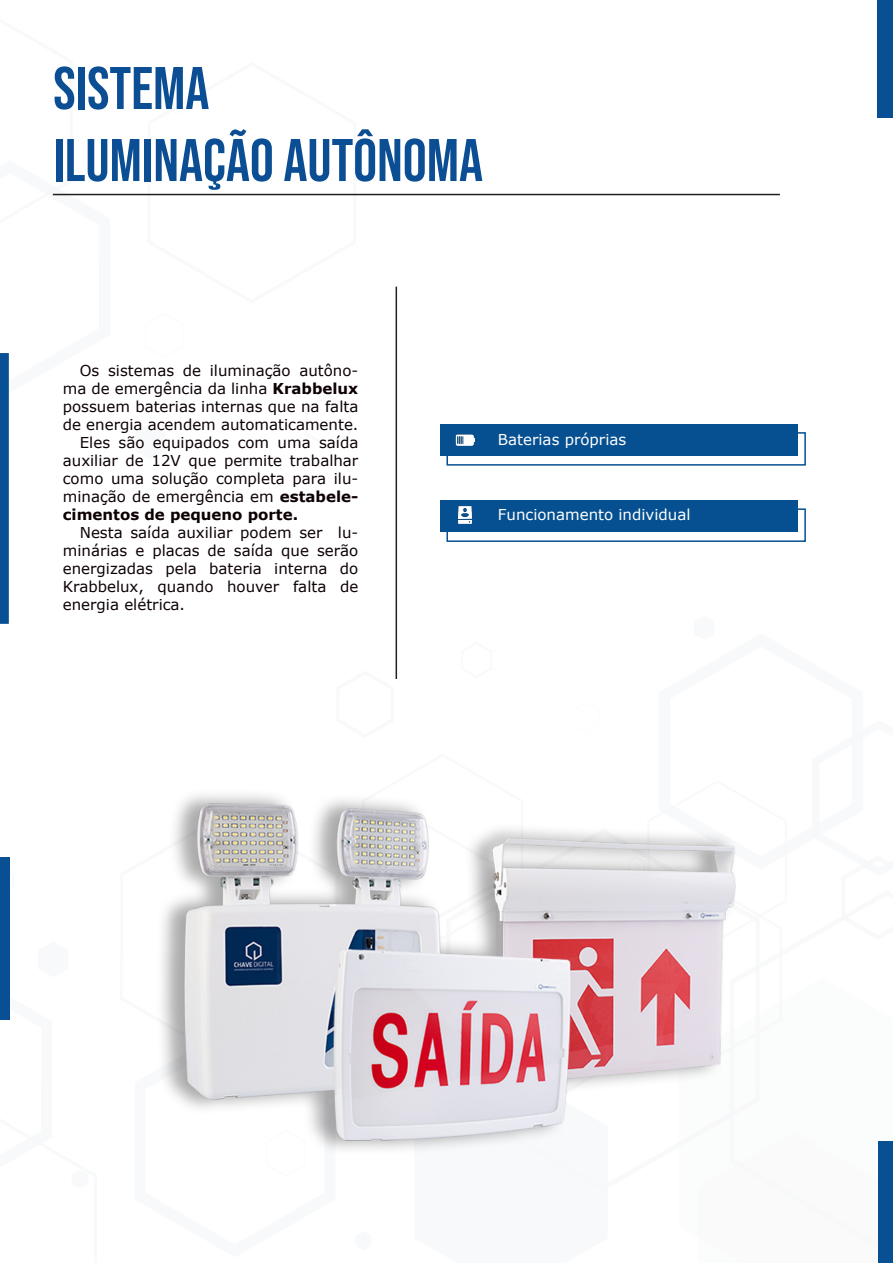
<style>
.page{position:relative;width:893px;height:1263px;background:#fff}
.page>*{position:absolute;margin:0;border:0;box-sizing:border-box;transform-origin:0 0}
.t1{font:60px "Bebas Neue";color:#0b4e94}
.t2{font:15px/18px "Verdana";color:#0d0003;text-align:justify}
.t3{font:15px "Verdana";color:#fff}
.s1{font-weight:700}
</style>
<div class="page">
<svg style="left:0;top:353px;width:9px;height:271px;background:#0d5194"></svg>
<div style="left:0;top:857px;width:9px;height:163px;background:#094f93"></div>
<div style="left:877px;top:1141px;width:16px;height:122px;background:#094f93"></div>
<div style="left:877px;top:0;width:16px;height:118px;background:#094f93"></div>
<img style="left:159px;top:794px;width:577px;height:359px">
<hr style="left:53px;top:194px;width:727px;height:1px;background:#231f20">
<hr style="left:396px;top:287px;width:1px;height:392px;background:#231f20">
<div style="left:446px;top:508px;width:360px;height:34px;border:2px solid #065091"></div>
<div style="left:440px;top:500px;width:358px;height:32px;background:#065091"></div>
<div style="left:446px;top:432px;width:360px;height:34px;border:2px solid #065091"></div>
<div style="left:440px;top:424px;width:358px;height:32px;background:#065091"></div>
<img style="left:455px;top:434px;width:21px;height:12px">
<img style="left:457px;top:506px;width:16px;height:18px">
<p class="t1" style="left:53px;top:54px;width:158px">SISTEMA</p>
<p class="t1" style="left:53px;top:126px;width:431px">ILUMINAÇÃO AUTÔNOMA</p>
<p class="t2" style="left:63px;top:361px;width:297px;text-indent:17px">Os sistemas de iluminação autôno&shy;ma de emergência da linha <span class="s1">Krabbelux </span>possuem baterias internas que na falta de energia acendem automaticamente.</p>
<p class="t2" style="left:63px;top:433px;width:297px;text-indent:17px">Eles são equipados com uma saída auxiliar de 12V que permite trabalhar como uma solução completa para ilu&shy;minação de emergência em <span class="s1">estabele&shy;cimentos de pequeno porte.</span></p>
<p class="t2" style="left:63px;top:523px;width:297px;text-indent:17px">Nesta saída auxiliar podem ser lu&shy;minárias e placas de saída que serão energizadas pela bateria interna do Krabbelux, quando houver falta de energia elétrica.</p>
<p class="t3" style="left:498px;top:430px;width:130px">Baterias próprias</p>
<p class="t3" style="left:498px;top:504px;width:194px">Funcionamento individual</p>
</div>
